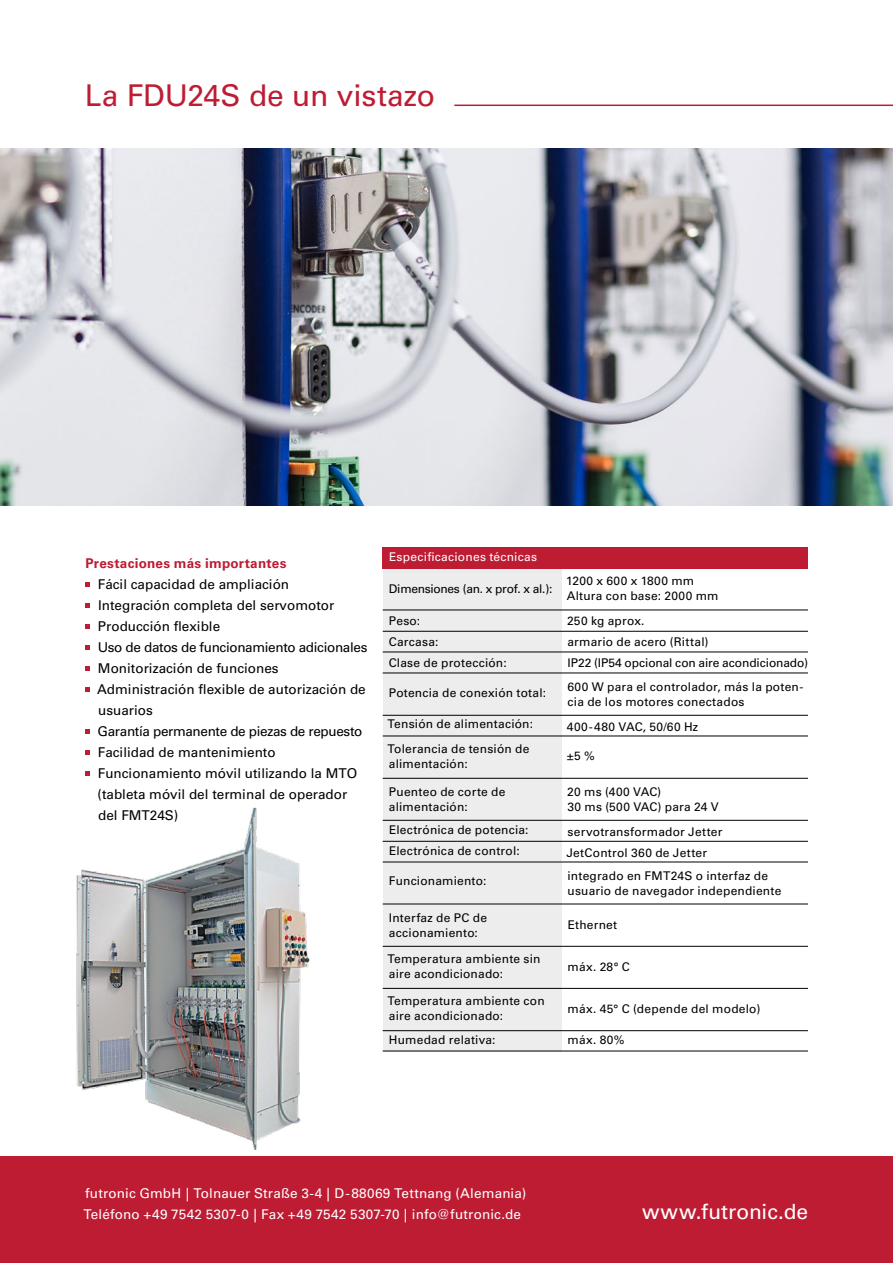
<style>
.page{position:relative;width:893px;height:1263px;background:#fff}
.page>*{position:absolute;margin:0;border:0;box-sizing:border-box;transform-origin:0 0}
.t1{font:30px "Univers LT";letter-spacing:-.005em;color:#be1c33}
.t2{font:21px "Univers LT";color:#fff}
.t3{font:13.5px/21px "Univers LT";color:#000}
.t4{font:13.5px/21px "Univers LT";letter-spacing:.01em;color:#fff}
.t5{font:700 13.5px "Univers LT";letter-spacing:.02em;color:#be1c33}
.t6{font:12px/15px "Univers LT";letter-spacing:.015em;color:#000}
.t7{font:12px "Univers LT";letter-spacing:.02em;color:#fff}
.t8{font:12px "Univers LT";letter-spacing:-.025em;color:#000}
.t9{font:12px "Univers LT";letter-spacing:.035em;color:#000}
</style>
<div class="page">
<img style="left:0;top:148px;width:893px;height:357px">
<img style="left:76px;top:807px;width:234px;height:342px">
<hr style="left:454px;top:105px;width:439px;height:1px;background:#be1c33">
<svg style="left:85px;top:583px;width:4px;height:4px"></svg>
<svg style="left:85px;top:604px;width:4px;height:4px"></svg>
<svg style="left:85px;top:772px;width:4px;height:4px"></svg>
<svg style="left:85px;top:730px;width:4px;height:4px"></svg>
<svg style="left:85px;top:751px;width:4px;height:4px"></svg>
<svg style="left:85px;top:625px;width:4px;height:4px"></svg>
<svg style="left:85px;top:646px;width:4px;height:4px"></svg>
<svg style="left:85px;top:667px;width:4px;height:4px"></svg>
<svg style="left:85px;top:688px;width:4px;height:4px"></svg>
<div style="left:0;top:1156px;width:893px;height:107px;background:#be1c33"></div>
<div style="left:383px;top:568px;width:178px;height:483px;background:#ededed"></div>
<hr style="left:383px;top:610px;width:425px;height:1px;background:#000">
<hr style="left:383px;top:631px;width:425px;height:1px;background:#000">
<hr style="left:383px;top:673px;width:425px;height:1px;background:#000">
<hr style="left:383px;top:652px;width:425px;height:1px;background:#000">
<hr style="left:383px;top:715px;width:425px;height:1px;background:#000">
<hr style="left:383px;top:736px;width:425px;height:1px;background:#000">
<hr style="left:383px;top:778px;width:425px;height:1px;background:#000">
<hr style="left:383px;top:820px;width:425px;height:1px;background:#000">
<hr style="left:383px;top:841px;width:425px;height:1px;background:#000">
<hr style="left:383px;top:862px;width:425px;height:1px;background:#000">
<hr style="left:383px;top:904px;width:425px;height:1px;background:#000">
<hr style="left:383px;top:946px;width:425px;height:1px;background:#000">
<hr style="left:383px;top:988px;width:425px;height:1px;background:#000">
<hr style="left:383px;top:1030px;width:425px;height:1px;background:#000">
<hr style="left:383px;top:1051px;width:425px;height:1px;background:#000">
<div style="left:383px;top:547px;width:425px;height:21px;background:#be1c33"></div>
<h1 class="t1" style="left:85px;top:78px;width:352px">La FDU24S de un vistazo</h1>
<p class="t5" style="left:86px;top:555px;width:202px">Prestaciones más importantes</p>
<p class="t3" style="left:97px;top:574px;width:272px">Fácil capacidad de ampliación<br>Integración completa del servomotor<br>Producción flexible<br>Uso de datos de funcionamiento adicionales<br>Monitorización de funciones<br>Administración flexible de autorización de usuarios<br>Garantía permanente de piezas de repuesto<br>Facilidad de mantenimiento<br>Funcionamiento móvil utilizando la MTO (tableta móvil del terminal de operador del FMT24S)</p>
<p class="t7" style="left:389px;top:550px;width:150px">Especificaciones técnicas</p>
<p class="t7" style="left:388px;top:550px;width:104px">Techn sche Daten</p>
<p class="t8" style="left:389px;top:581px;width:165px">Dimensiones (an. x prof. x al.):</p>
<p class="t6" style="left:389px;top:610px;width:119px;line-height:21px">Peso:<br>Carcasa:<br>Clase de protección:</p>
<p class="t6" style="left:389px;top:686px;width:159px">Potencia de conexión total:</p>
<p class="t6" style="left:388px;top:717px;width:147px">Tensión de alimentación:</p>
<p class="t6" style="left:388px;top:741px;width:143px">Tolerancia de tensión de alimentación:</p>
<p class="t6" style="left:389px;top:785px;width:118px">Puenteo de corte de alimentación:</p>
<p class="t6" style="left:389px;top:819px;width:141px;line-height:21px">Electrónica de potencia:<br>Electrónica de control:</p>
<p class="t6" style="left:389px;top:874px;width:99px">Funcionamiento:</p>
<p class="t6" style="left:389px;top:910px;width:100px">Interfaz de PC de accionamiento:</p>
<p class="t6" style="left:388px;top:951px;width:154px">Temperatura ambiente sin aire acondicionado:</p>
<p class="t6" style="left:388px;top:993px;width:159px">Temperatura ambiente con aire acondicionado:</p>
<p class="t6" style="left:389px;top:1032px;width:108px">Humedad relativa:</p>
<p class="t6" style="left:566px;top:573px;width:154px">1200 x 600 x 1800 mm<br>Altura con base: 2000 mm</p>
<p class="t6" style="left:567px;top:610px;width:242px;line-height:21px">250 kg aprox.<br>armario de acero (Rittal)<br>IP22 (IP54 opcional con aire acondicionado)</p>
<p class="t6" style="left:567px;top:679px;width:237px">600 W para el controlador, más la poten&shy;cia de los motores conectados</p>
<p class="t9" style="left:567px;top:719px;width:133px">400-480 VAC, 50/60 Hz</p>
<p class="t6" style="left:567px;top:748px;width:29px">±5 %</p>
<p class="t6" style="left:567px;top:784px;width:153px">20 ms (400 VAC)<br>30 ms (500 VAC) para 24 V</p>
<p class="t6" style="left:566px;top:821px;width:158px;line-height:21px">servotransformador Jetter<br>JetControl 360 de Jetter</p>
<p class="t6" style="left:567px;top:868px;width:215px">integrado en FMT24S o interfaz de usuario de navegador independiente</p>
<p class="t6" style="left:568px;top:917px;width:51px">Ethernet</p>
<p class="t6" style="left:568px;top:959px;width:64px">máx. 28° C</p>
<p class="t6" style="left:568px;top:1001px;width:194px">máx. 45° C (depende del modelo)</p>
<p class="t6" style="left:568px;top:1032px;width:58px">máx. 80%</p>
<p class="t4" style="left:83px;top:1183px;width:444px">futronic GmbH | Tolnauer Straße 3-4 | D-88069 Tettnang (Alemania)<br>Teléfono +49 7542 5307-0 | Fax +49 7542 5307-70 | info@futronic.de</p>
<h2 class="t2" style="left:642px;top:1199px;width:168px">www.futronic.de</h2>
</div>
